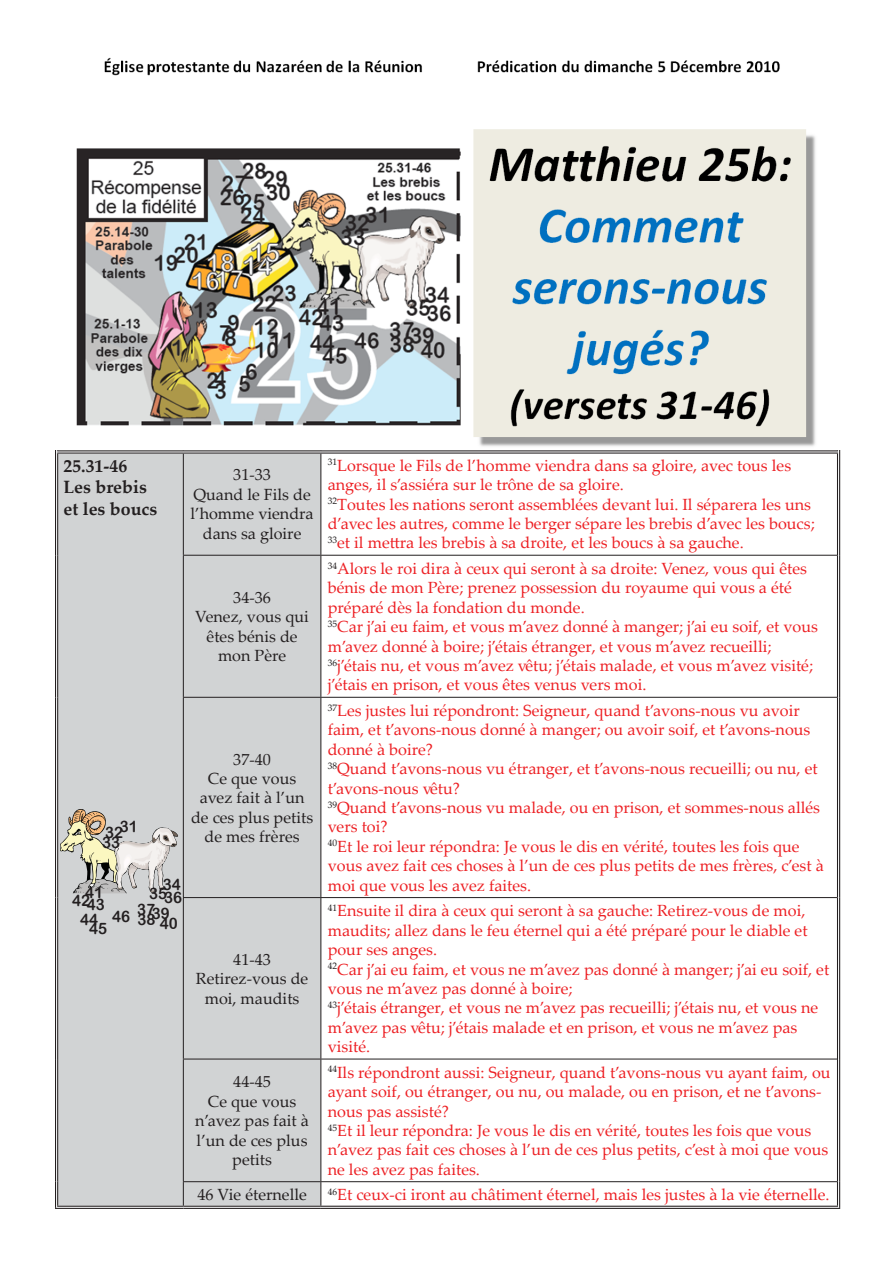
<style>
.page{position:relative;width:893px;height:1263px;background:#fff}
.page>*{position:absolute;margin:0;border:0;box-sizing:border-box;transform-origin:0 0}
.t1{font:700 17.85px/21.3px "Palatino Linotype";color:#231f20}
.t2{font:16.2px/19.4px "Palatino Linotype";color:#ed2024}
.t3{font:16.2px/19.4px "Palatino Linotype";color:#231f20;text-align:center}
.t4{font:15.75px/11.4px "Arial Rounded MT Bold";color:#231f20;text-align:right;scale:.96 1}
</style>
<div class="page">
<img style="left:76px;top:57px;width:740px;height:390px">
<div style="left:58px;top:454px;width:262px;height:752px;background:#d1d3d4"></div>
<hr style="left:321px;top:450px;width:519px;height:4px;background:#9c9a9b">
<hr style="left:183px;top:450px;width:138px;height:4px;background:#9c9a9b">
<hr style="left:55px;top:450px;width:128px;height:4px;background:#9c9a9b">
<svg style="left:837px;top:1182px;width:3px;height:26px"></svg>
<hr style="left:837px;top:555px;width:1px;height:142px;background:#231f20">
<hr style="left:839px;top:555px;width:1px;height:142px;background:#231f20">
<hr style="left:837px;top:697px;width:1px;height:200px;background:#231f20">
<hr style="left:839px;top:697px;width:1px;height:200px;background:#231f20">
<hr style="left:837px;top:897px;width:1px;height:162px;background:#231f20">
<hr style="left:839px;top:897px;width:1px;height:162px;background:#231f20">
<hr style="left:321px;top:450px;width:517px;height:1px;background:#231f20">
<hr style="left:321px;top:452px;width:517px;height:2px;background:#231f20">
<hr style="left:837px;top:454px;width:1px;height:101px;background:#231f20">
<hr style="left:839px;top:452px;width:1px;height:103px;background:#231f20">
<hr style="left:321px;top:1206px;width:517px;height:1px;background:#231f20">
<hr style="left:321px;top:1208px;width:519px;height:1px;background:#231f20">
<hr style="left:321px;top:555px;width:516px;height:1px;background:#231f20">
<hr style="left:321px;top:697px;width:516px;height:1px;background:#231f20">
<hr style="left:321px;top:897px;width:516px;height:1px;background:#231f20">
<hr style="left:183px;top:450px;width:138px;height:1px;background:#231f20">
<hr style="left:183px;top:452px;width:138px;height:2px;background:#231f20">
<hr style="left:183px;top:1206px;width:138px;height:1px;background:#231f20">
<hr style="left:183px;top:1208px;width:138px;height:1px;background:#231f20">
<hr style="left:320px;top:454px;width:1px;height:101px;background:#231f20">
<hr style="left:183px;top:1059px;width:138px;height:1px;background:#231f20">
<hr style="left:183px;top:555px;width:138px;height:1px;background:#231f20">
<hr style="left:183px;top:697px;width:138px;height:1px;background:#231f20">
<hr style="left:183px;top:897px;width:138px;height:1px;background:#231f20">
<hr style="left:320px;top:556px;width:1px;height:141px;background:#231f20">
<hr style="left:320px;top:698px;width:1px;height:199px;background:#231f20">
<hr style="left:320px;top:898px;width:1px;height:161px;background:#231f20">
<hr style="left:183px;top:1181px;width:138px;height:1px;background:#231f20">
<svg style="left:320px;top:1182px;width:1px;height:24px"></svg>
<hr style="left:55px;top:452px;width:1px;height:103px;background:#231f20">
<hr style="left:57px;top:454px;width:1px;height:101px;background:#231f20">
<hr style="left:55px;top:555px;width:1px;height:142px;background:#231f20">
<hr style="left:57px;top:555px;width:1px;height:142px;background:#231f20">
<hr style="left:55px;top:697px;width:1px;height:200px;background:#231f20">
<hr style="left:57px;top:697px;width:1px;height:200px;background:#231f20">
<hr style="left:55px;top:897px;width:1px;height:162px;background:#231f20">
<hr style="left:57px;top:897px;width:1px;height:162px;background:#231f20">
<hr style="left:55px;top:1059px;width:1px;height:123px;background:#231f20">
<hr style="left:57px;top:1059px;width:1px;height:123px;background:#231f20">
<svg style="left:55px;top:1182px;width:3px;height:26px"></svg>
<hr style="left:183px;top:454px;width:1px;height:101px;background:#231f20">
<hr style="left:183px;top:556px;width:1px;height:141px;background:#231f20">
<hr style="left:183px;top:698px;width:1px;height:199px;background:#231f20">
<hr style="left:183px;top:898px;width:1px;height:161px;background:#231f20">
<hr style="left:183px;top:1059px;width:1px;height:122px;background:#231f20">
<svg style="left:183px;top:1182px;width:1px;height:24px"></svg>
<hr style="left:57px;top:1206px;width:126px;height:1px;background:#231f20">
<hr style="left:55px;top:1208px;width:128px;height:1px;background:#231f20">
<hr style="left:321px;top:1059px;width:516px;height:1px;background:#231f20">
<hr style="left:321px;top:1181px;width:516px;height:1px;background:#231f20">
<hr style="left:320px;top:1059px;width:1px;height:122px;background:#231f20">
<hr style="left:837px;top:1059px;width:1px;height:123px;background:#231f20">
<hr style="left:839px;top:1059px;width:1px;height:123px;background:#231f20">
<hr style="left:57px;top:450px;width:126px;height:1px;background:#231f20">
<hr style="left:57px;top:452px;width:126px;height:2px;background:#231f20">
<svg style="left:60px;top:809px;width:119px;height:85px;background:#cac8bf"></svg>
<p class="t1" style="left:63px;top:454px;width:95px">25.31-46<br>Les brebis et les boucs</p>
<p class="t3" style="left:191px;top:465px;width:125px">31-33<br>Quand le Fils de l’homme viendra dans sa gloire</p>
<p class="t2" style="left:328px;top:455px;width:488px"><sup>31</sup>Lorsque le Fils de l’homme viendra dans sa gloire, avec tous les anges, il s’assiéra sur le trône de sa gloire.<br><sup>32</sup>Toutes les nations seront assemblées devant lui. Il séparera les uns d’avec les autres, comme le berger sépare les brebis d’avec les boucs; <sup>33</sup>et il mettra les brebis à sa droite, et les boucs à sa gauche.</p>
<p class="t3" style="left:195px;top:587px;width:115px">34-36<br>Venez, vous qui êtes bénis de mon Père</p>
<p class="t2" style="left:328px;top:558px;width:492px"><sup>34</sup>Alors le roi dira à ceux qui seront à sa droite: Venez, vous qui êtes bénis de mon Père; prenez possession du royaume qui vous a été préparé dès la fondation du monde.<br><sup>35</sup>Car j’ai eu faim, et vous m’avez donné à manger; j’ai eu soif, et vous m’avez donné à boire; j’étais étranger, et vous m’avez recueilli; <sup>36</sup>j’étais nu, et vous m’avez vêtu; j’étais malade, et vous m’avez visité; j’étais en prison, et vous êtes venus vers moi.</p>
<p class="t4" style="left:120px;top:821px;width:20px">31</p>
<p class="t4" style="left:105px;top:826px;width:20px">32</p>
<p class="t4" style="left:102px;top:837px;width:20px">33</p>
<p class="t4" style="left:85px;top:887px;width:20px">41</p>
<p class="t4" style="left:72px;top:890px;width:29px;line-height:18.9px;text-align:center">42<br>44</p>
<p class="t4" style="left:89px;top:922px;width:20px">45</p>
<p class="t4" style="left:87px;top:899px;width:20px">43</p>
<p class="t4" style="left:112px;top:911px;width:20px">46</p>
<p class="t4" style="left:149px;top:878px;width:36px">34<br>3536</p>
<p class="t4" style="left:137px;top:903px;width:20px">37</p>
<p class="t4" style="left:138px;top:911px;width:35px">3839</p>
<p class="t4" style="left:160px;top:918px;width:20px">40</p>
<p class="t3" style="left:191px;top:749px;width:124px">37-40<br>Ce que vous avez fait à l’un de ces plus petits de mes frères</p>
<p class="t3" style="left:196px;top:949px;width:114px">41-43<br>Retirez-vous de moi, maudits</p>
<p class="t2" style="left:328px;top:700px;width:498px"><sup>37</sup>Les justes lui répondront: Seigneur, quand t’avons-nous vu avoir faim, et t’avons-nous donné à manger; ou avoir soif, et t’avons-nous donné à boire?<br><sup>38</sup>Quand t’avons-nous vu étranger, et t’avons-nous recueilli; ou nu, et t’avons-nous vêtu?<br><sup>39</sup>Quand t’avons-nous vu malade, ou en prison, et sommes-nous allés vers toi?<br><sup>40</sup>Et le roi leur répondra: Je vous le dis en vérité, toutes les fois que vous avez fait ces choses à l’un de ces plus petits de mes frères, c’est à moi que vous les avez faites.</p>
<p class="t2" style="left:328px;top:900px;width:503px"><sup>41</sup>Ensuite il dira à ceux qui seront à sa gauche: Retirez-vous de moi, maudits; allez dans le feu éternel qui a été préparé pour le diable et pour ses anges.<br><sup>42</sup>Car j’ai eu faim, et vous ne m’avez pas donné à manger; j’ai eu soif, et vous ne m’avez pas donné à boire;<br><sup>43</sup>j’étais étranger, et vous ne m’avez pas recueilli; j’étais nu, et vous ne m’avez pas vêtu; j’étais malade et en prison, et vous ne m’avez pas visité.</p>
<p class="t3" style="left:195px;top:1072px;width:115px">44-45<br>Ce que vous n’avez pas fait à l’un de ces plus petits</p>
<p class="t2" style="left:328px;top:1062px;width:504px"><sup>44</sup>Ils répondront aussi: Seigneur, quand t’avons-nous vu ayant faim, ou ayant soif, ou étranger, ou nu, ou malade, ou en prison, et ne t’avons&shy;nous pas assisté?<br><sup>45</sup>Et il leur répondra: Je vous le dis en vérité, toutes les fois que vous n’avez pas fait ces choses à l’un de ces plus petits, c’est à moi que vous ne les avez pas faites.</p>
<p class="t3" style="left:197px;top:1184px;width:111px">46 Vie éternelle</p>
<p class="t2" style="left:328px;top:1184px;width:503px"><sup>46</sup>Et ceux-ci iront au châtiment éternel, mais les justes à la vie éternelle.</p>
</div>
